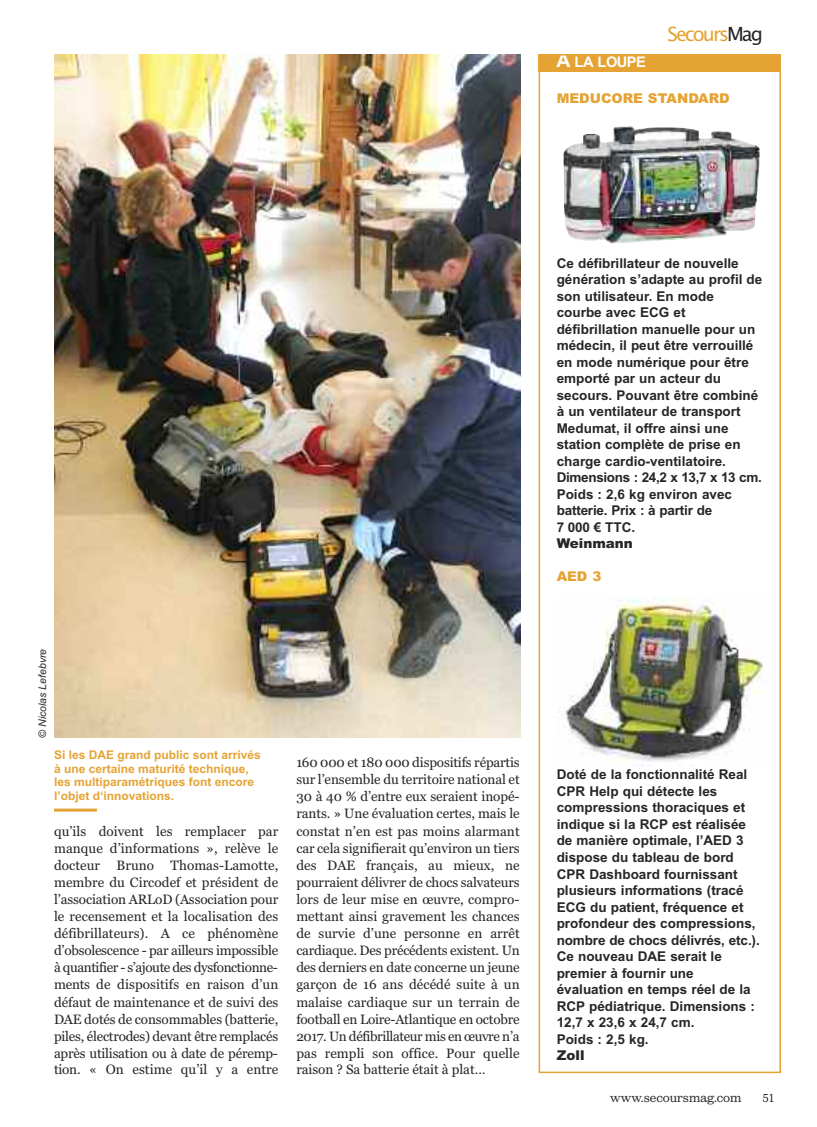
<style>
.page{position:relative;width:817px;height:1127px;background:#fff}
.page>*{position:absolute;margin:0;border:0;box-sizing:border-box;transform-origin:0 0}
.t1{font:19.5px "Lucida Sans";letter-spacing:-.1em;color:#e5a334}
.t2{font:700 14.7px "Arial";letter-spacing:-.035em;color:#fff}
.t3{font:13.5px/17.1px "Georgia";letter-spacing:-.005em;color:#272526;text-align:justify}
.t4{font:700 13.5px/16.5px "Arial";color:#272526}
.t5{font:900 13.5px "Arial";color:#e5a334}
.t6{font:900 13.5px "Arial";color:#272526}
.t7{font:700 12px/13.5px "Arial";color:#e5a334}
.t8{font:300 12px "Sutro";color:#272526}
.t9{font:italic 10.5px "Arial";color:#272526}
.s1{font-size:19.5px}
.s2{color:#272526}
</style>
<div class="page">
<div style="left:538px;top:54px;width:242px;height:17px;background:#e5a334"></div>
<img style="left:54px;top:54px;width:466px;height:683px">
<hr style="left:54px;top:808px;width:43px;height:3px;background:#e5a334">
<div style="left:538px;top:54px;width:242px;height:1019px;border:2px solid #e5a334"></div>
<img style="left:563px;top:126px;width:196px;height:118px">
<img style="left:557px;top:598px;width:207px;height:168px">
<p class="t2" style="left:556px;top:54px;width:91px"><span class="s1">a</span> La LoUPe</p>
<h1 class="t1" style="left:667px;top:23px;width:97px">Secours<span class="s2">Mag</span></h1>
<p class="t5" style="left:556px;top:90px;width:174px">MEDUCORE STANDARD</p>
<p class="t9" style="left:36px;top:737px;width:90px;rotate:-90deg">© Nicolas Lefebvre</p>
<p class="t7" style="left:54px;top:748px;width:208px">Si les Dae grand public sont arrivés à une certaine maturité technique, les multiparamétriques font encore l’objet d‘innovations.</p>
<p class="t3" style="left:54px;top:822px;width:226px">qu’ils doivent les remplacer par manque d’informations », relève le docteur Bruno Thomas-Lamotte, membre du Circodef et président de l’association ARLoD (Association pour le recensement et la localisation des défibrillateurs). A ce phénomène d’obsolescence - par ailleurs impossible à quantifier - s’ajoute des dysfonctionne&shy;ments de dispositifs en raison d’un défaut de maintenance et de suivi des DAE dotés de consommables (batterie, piles, électrodes) devant être remplacés après utilisation ou à date de péremp&shy;tion. « On estime qu’il y a entre</p>
<p class="t3" style="left:296px;top:754px;width:225px">160 000 et 180 000 dispositifs répartis sur l’ensemble du territoire national et 30 à 40 % d’entre eux seraient inopé&shy;rants. » Une évaluation certes, mais le constat n’en est pas moins alarmant car cela signifierait qu’environ un tiers des DAE français, au mieux, ne pourraient délivrer de chocs salvateurs lors de leur mise en œuvre, compro&shy;mettant ainsi gravement les chances de survie d’une personne en arrêt cardiaque. Des précédents existent. Un des derniers en date concerne un jeune garçon de 16 ans décédé suite à un malaise cardiaque sur un terrain de football en Loire-Atlantique en octobre 2017. Un défibrillateur mis en œuvre n’a pas rempli son office. Pour quelle raison ? Sa batterie était à plat…</p>
<p class="t4" style="left:556px;top:255px;width:207px">Ce défibrillateur de nouvelle génération s’adapte au profil de son utilisateur. en mode<br>courbe avec eCg et défibrillation manuelle pour un médecin, il peut être verrouillé en mode numérique pour être emporté par un acteur du secours. Pouvant être combiné à un ventilateur de transport medumat, il offre ainsi une station complète de prise en charge cardio-ventilatoire.<br>Dimensions : 24,2 x 13,7 x 13 cm.<br>Poids : 2,6 kg environ avec batterie. Prix : à partir de<br>7 000 € TTC.</p>
<p class="t6" style="left:556px;top:536px;width:78px">Weinmann</p>
<p class="t5" style="left:556px;top:569px;width:46px">AED 3</p>
<p class="t4" style="left:556px;top:766px;width:204px">Doté de la fonctionnalité real<br>CPr Help qui détecte les compressions thoraciques et indique si la rCP est réalisée de manière optimale, l’aeD 3 dispose du tableau de bord<br>CPr Dashboard fournissant plusieurs informations (tracé eCg du patient, fréquence et profondeur des compressions, nombre de chocs délivrés, etc.).<br>Ce nouveau Dae serait le premier à fournir une évaluation en temps réel de la rCP pédiatrique. Dimensions :<br>12,7 x 23,6 x 24,7 cm.<br>Poids : 2,5 kg.</p>
<p class="t6" style="left:556px;top:1047px;width:29px">Zoll</p>
<p class="t8" style="left:610px;top:1093px;width:133px">www.secoursmag.com</p>
<p class="t8" style="left:762px;top:1093px;width:14px">51</p>
</div>
